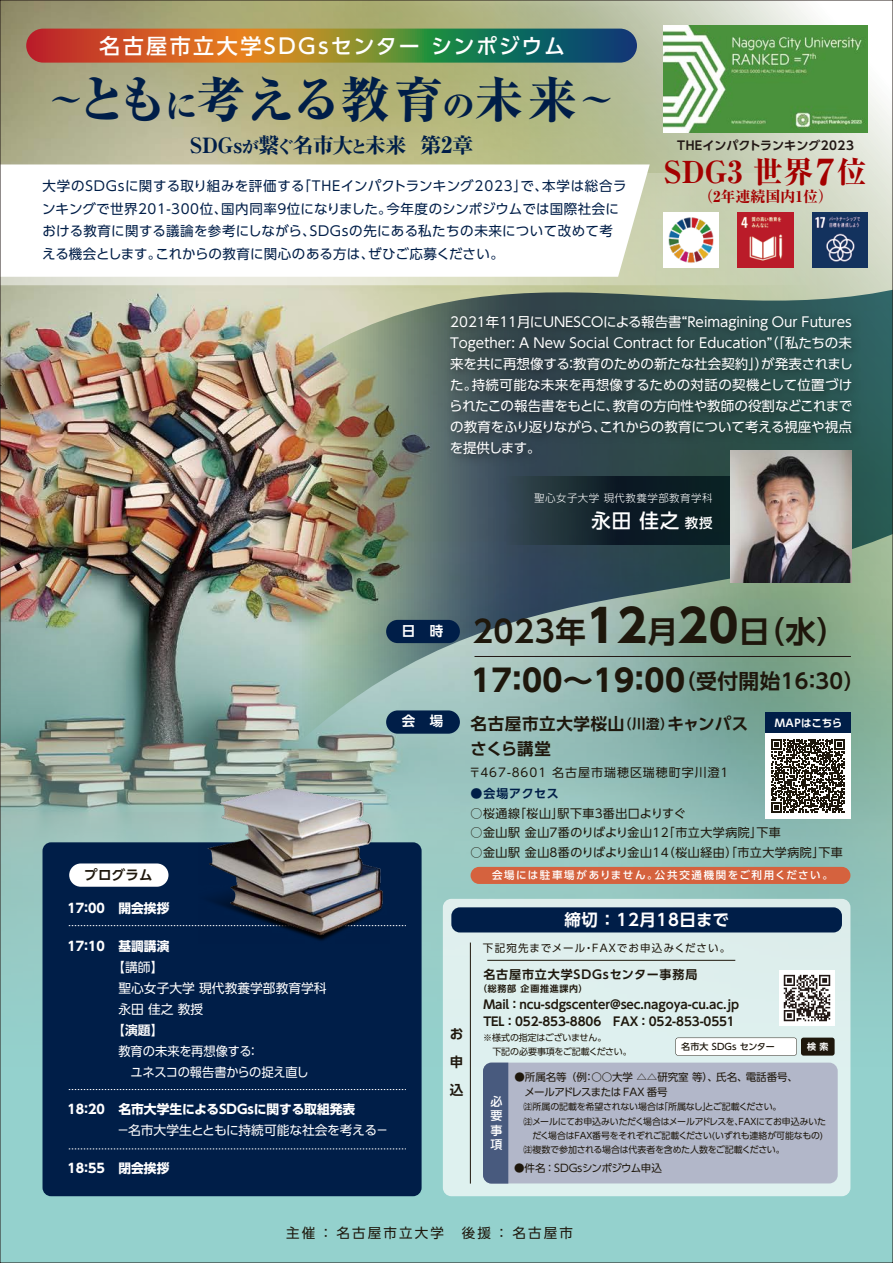
<style>
.page{position:relative;width:893px;height:1263px;background:#fff}
.page>*{position:absolute;margin:0;border:0;box-sizing:border-box;transform-origin:0 0}
.t1{font:800 49.35px "Ryumin Pr 6";letter-spacing:-.005em;color:#001e48}
.t2{font:700 30.45px "UD Shin Go Pr 6";letter-spacing:.015em;color:#1e170c}
.t3{font:700 30.45px "UD Shin Go Pr 6 De";letter-spacing:.02em;color:#1e170c}
.t4{font:800 30.3px "Ryumin Pr 6";color:#a40000}
.t5{font:500 21px "UD Shin Go Pr 6";letter-spacing:.12em;color:#fff}
.t6{font:800 21px "Ryumin Pr 6";letter-spacing:-.015em;color:#001e48}
.t7{font:500 19.5px "UD Shin Go Pr 6";color:#fff}
.t8{font:700 16.5px/25.5px "UD Shin Go Pr 6 De";letter-spacing:.04em;color:#1e170c}
.t9{font:700 16.5px "UD Shin Go Pr 6 De";letter-spacing:.035em;color:#fff}
.t10{font:800 15px "Ryumin Pr 6";color:#a40000}
.t11{font:13.5px/21px "UD Shin Go Pr 6";letter-spacing:-.025em;color:#fff;text-align:justify}
.t12{font:13.5px/22.5px "UD Shin Go Pr 6";letter-spacing:.025em;color:#001e48}
.t13{font:13.5px "UD Shin Go Pr 6";letter-spacing:.16em;color:#1e170c}
.t14{font:700 13.5px/28px "UD Shin Go Pr 6 De";letter-spacing:.02em;color:#1e170c;text-align:justify}
.t15{font:700 13.5px "UD Shin Go Pr 6 De";color:#fff}
.t16{font:700 12.75px "UD Shin Go Pr 6";color:#fff}
.t17{font:12.75px/21px "UD Shin Go Pr 6";color:#fff}
.t18{font:12.75px/21px "UD Shin Go Pr 6";color:#fff;scale:.96 1}
.t19{font:700 12.75px "UD Shin Go Pr 6 De";color:#fff}
.t20{font:12px "UD Shin Go Pr 6";letter-spacing:.04em;color:#1e170c}
.t21{font:700 12px/16.5px "UD Shin Go Pr 6 De";letter-spacing:-.005em;color:#1e170c}
.t22{font:12px "UD Shin Go Pr 6";letter-spacing:.08em;color:#1e170c}
.t23{font:700 12px "UD Shin Go Pr 6 De";letter-spacing:.075em;color:#1e170c}
.t24{font:700 12px "UD Shin Go Pr 6 De";letter-spacing:.01em;color:#221815}
.t25{font:700 12px "UD Shin Go Pr 6 De";letter-spacing:.06em;color:#001e48}
.t26{font:500 12px/14.4px "UD Shin Go Pr 6";color:#fff;text-align:justify}
.t27{font:10.5px/15px "UD Shin Go Pr 6";letter-spacing:-.005em;color:#1e170c}
.t28{font:500 10.5px "UD Shin Go Pr 6";letter-spacing:.16em;color:#fff}
.t29{font:10.5px "UD Shin Go Pr 6";letter-spacing:.105em;color:#1e170c}
.t30{font:300 10.5px "UD Shin Go Pr 6";letter-spacing:.04em;color:#fff}
.t31{font:10.5px "UD Shin Go Pr 6";letter-spacing:-.045em;color:#1e170c}
.t32{font:700 10.5px "UD Shin Go Pr 6 De";letter-spacing:.01em;color:#fff}
.t33{font:9px/13.5px "UD Shin Go Pr 6";letter-spacing:-.025em;color:#1e170c}
.t34{font:700 9px "UD Shin Go Pr 6 De";letter-spacing:.075em;color:#1e170c}
.t35{font:500 9px "UD Shin Go Pr 6";letter-spacing:.01em;color:#1e170c}
.t36{font:700 9px "UD Shin Go Pr 6 De";color:#fff}
.s1{font-size:32.55px}
.s2{font-size:16.5px}
.s3{font-size:22.5px}
.s4{font-size:36px}
.s5{font-size:13.5px}
.s6{font-family:"UD Shin Go Pr 6";font-size:45px}
.s7{font-family:"UD Shin Go Pr 6 De";font-size:20.7px}
.s8{font-weight:300}
</style>
<div class="page">
<img style="left:2px;top:2px;width:889px;height:1259px">
<svg style="left:675px;top:1037px;width:122px;height:18px"></svg>
<div style="left:801px;top:1037px;width:34px;height:18px;background:#1e170c;border-radius:3px"></div>
<hr style="left:487px;top:960px;width:248px;height:1px;background:#1e170c">
<div style="left:779px;top:970px;width:56px;height:56px;background:#fff"></div>
<img style="left:783px;top:974px;width:48px;height:48px">
<h3 class="t5" style="left:99px;top:29px;width:467px">名古屋市立大学SDGsセンター シンポジウム</h3>
<h1 class="t1" style="left:50px;top:61px;width:565px"><span class="s1">～</span>とも<span class="s1">に</span>考える教育<span class="s1">の</span>未来<span class="s1">～</span></h1>
<h3 class="t6" style="left:190px;top:129px;width:284px">SDGs<span class="s2">が</span>繋<span class="s2">ぐ</span>名市大<span class="s2">と</span>未来 第<span class="s3">2</span>章</h3>
<p class="t12" style="left:42px;top:174px;width:586px">大学のSDGsに関する取り組みを評価する「THEインパクトランキング2023」で、本学は総合ランキングで世界201-300位、国内同率9位になりました。今年度のシンポジウムでは国際社会における教育に関する議論を参考にしながら、SDGsの先にある私たちの未来について改めて考える機会とします。これからの教育に関心のある方は、ぜひご応募ください。</p>
<p class="t24" style="left:677px;top:135px;width:178px">THEインパクトランキング2023</p>
<h3 class="t4" style="left:664px;top:148px;width:204px">SDG3 世界<span class="s4">７</span>位</h3>
<p class="t10" style="left:698px;top:185px;width:137px">（2年連続国内1位）</p>
<p class="t11" style="left:449px;top:311px;width:405px">2021年11月にUNESCOによる報告書“Reimagining Our Futures Together: A New Social Contract for Education”（「私たちの未来を共に再想像する：教育のための新たな社会契約」）が発表されました。持続可能な未来を再想像するための対話の契機として位置づけられたこの報告書をもとに、教育の方向性や教師の役割などこれまでの教育をふり返りながら、これからの教育について考える視座や視点を提供します。</p>
<p class="t30" style="left:534px;top:490px;width:180px">聖心女子大学 現代教養学部教育学科</p>
<h3 class="t7" style="left:591px;top:505px;width:122px">永田 佳之 <span class="s5">教授</span></h3>
<p class="t15" style="left:402px;top:620px;width:43px">日　時</p>
<h2 class="t3" style="left:473px;top:606px;width:376px">2023年<span class="s6">12</span>月<span class="s6">20</span>日（水）</h2>
<h2 class="t2" style="left:471px;top:656px;width:395px">17：00～19：00<span class="s7">（受付開始16：30）</span></h2>
<p class="t15" style="left:402px;top:710px;width:43px">会　場</p>
<p class="t8" style="left:470px;top:710px;width:279px">名古屋市立大学桜山<span class="s5">（川澄）</span>キャンパスさくら講堂</p>
<p class="t22" style="left:469px;top:762px;width:263px">〒467-8601 名古屋市瑞穂区瑞穂町字川澄１</p>
<p class="t32" style="left:775px;top:715px;width:69px">MAPはこちら</p>
<p class="t14" style="left:84px;top:860px;width:70px">プログラム</p>
<p class="t16" style="left:67px;top:898px;width:104px">17：00 開会挨拶</p>
<p class="t16" style="left:67px;top:935px;width:104px">17：10 基調講演</p>
<p class="t17" style="left:118px;top:956px;width:227px;text-indent:-6px">【講師】<br>聖心女子大学 現代教養学部教育学科 　永田 佳之 教授</p>
<p class="t19" style="left:112px;top:1019px;width:53px">【演題】</p>
<p class="t18" style="left:118px;top:1040px;width:200px">教育の未来を再想像する：<br>　ユネスコの報告書からの捉え直し</p>
<p class="t16" style="left:67px;top:1099px;width:289px">18：20 名市大学生によるSDGsに関する取組発表</p>
<p class="t17" style="left:117px;top:1120px;width:273px">－名市大学生とともに持続可能な社会を考える－</p>
<p class="t16" style="left:67px;top:1157px;width:104px">18：55 閉会挨拶</p>
<p class="t25" style="left:471px;top:784px;width:90px">●会場アクセス</p>
<p class="t20" style="left:471px;top:803px;width:217px">○桜通線「桜山」駅下車３番出口よりすぐ</p>
<p class="t20" style="left:471px;top:823px;width:312px">○金山駅 金山７番のりばより金山12「市立大学病院」下車</p>
<p class="t20" style="left:471px;top:842px;width:374px">○金山駅 金山８番のりばより金山14（桜山経由）「市立大学病院」下車</p>
<p class="t28" style="left:492px;top:867px;width:342px">会場には駐車場がありません。公共交通機関をご利用ください。</p>
<p class="t14" style="left:450px;top:1019px;width:15px">お申込</p>
<p class="t9" style="left:564px;top:906px;width:166px">締切 ： 12月18日まで</p>
<p class="t29" style="left:483px;top:939px;width:249px">下記宛先までメール・FAXでお申込みください。</p>
<p class="t23" style="left:483px;top:965px;width:215px">名古屋市立大学SDGsセンター事務局</p>
<p class="t34" style="left:478px;top:981px;width:111px">（総務部 企画推進課内）</p>
<p class="t21" style="left:483px;top:996px;width:257px">Mail ：ncu-sdgscenter@sec.nagoya-cu.ac.jp<br>TEL ：052-853-8806　FAX ：052-853-0551</p>
<p class="t33" style="left:492px;top:1031px;width:141px;text-indent:-9px">※様式の指定はございません。<br>下記の必要事項をご記載ください。</p>
<p class="t35" style="left:681px;top:1039px;width:95px">名市大 SDGs センター</p>
<p class="t36" style="left:807px;top:1039px;width:23px">検 索</p>
<p class="t26" style="left:491px;top:1094px;width:13px">必要事項</p>
<p class="t27" style="left:524px;top:1069px;width:275px;text-indent:-10px">●所属名等（例：<span class="s8">〇〇</span>大学 △△研究室 等）、氏名、電話番号、メールアドレスまたは FAX 番号</p>
<p class="t33" style="left:524px;top:1100px;width:260px">泫所属の記載を希望されない場合は「所属なし」とご記載ください。</p>
<p class="t33" style="left:524px;top:1114px;width:304px">泫メールにてお申込みいただく場合はメールアドレスを、FAXにてお申込みいた</p>
<p class="t33" style="left:532px;top:1128px;width:292px">だく場合はFAX番号をそれぞれご記載ください(いずれも連絡が可能なもの)</p>
<p class="t33" style="left:524px;top:1143px;width:263px">泫複数で参加される場合は代表者を含めた人数をご記載ください。</p>
<p class="t31" style="left:514px;top:1159px;width:149px">●件名 ：SDGsシンポジウム申込</p>
<p class="t13" style="left:286px;top:1221px;width:288px">主催 ： 名古屋市立大学　後援 ： 名古屋市</p>
</div>
